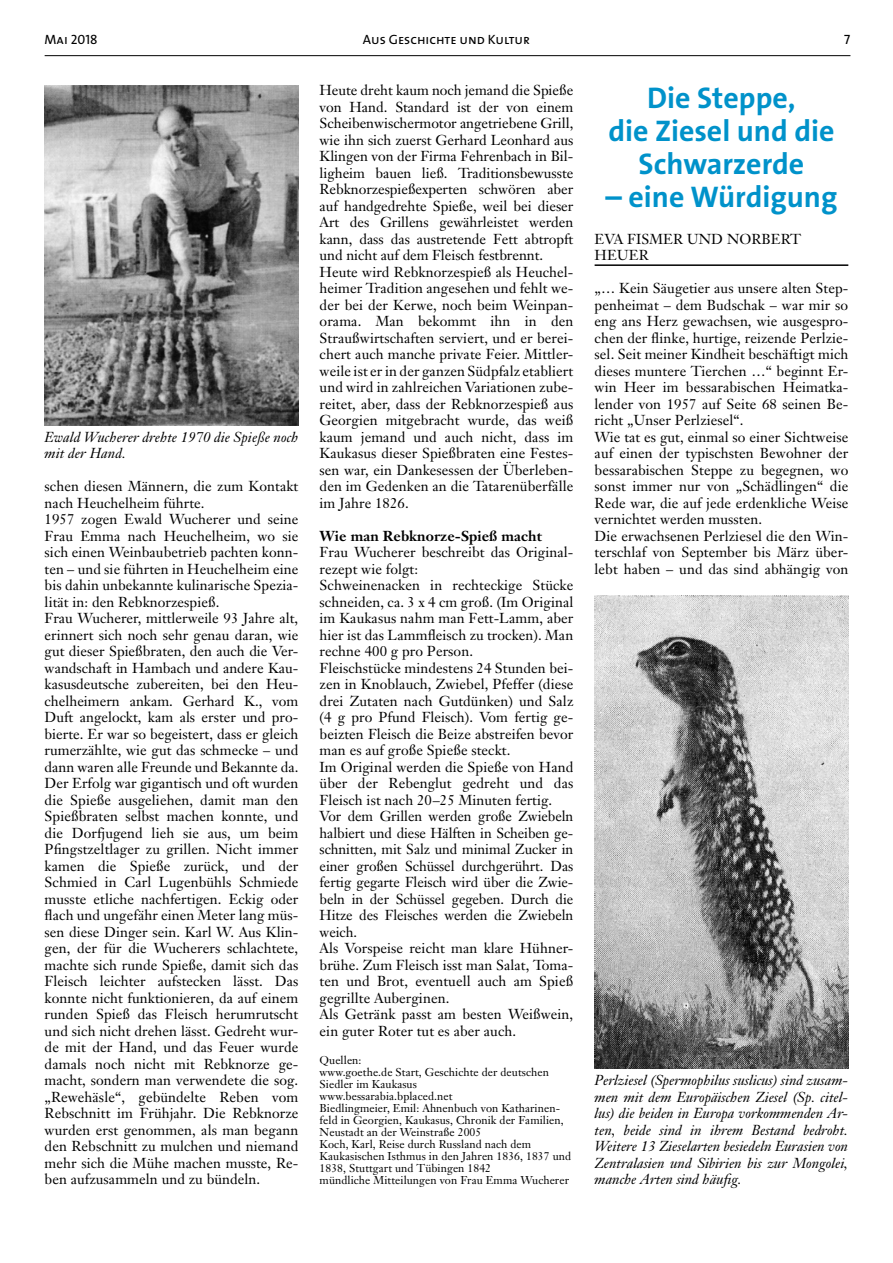
<style>
.page{position:relative;width:893px;height:1263px;background:#fff}
.page>*{position:absolute;margin:0;border:0;box-sizing:border-box;transform-origin:0 0}
.t1{font:700 30px/33px "The Sans B7";color:#0092ca;text-align:center}
.t2{font:14.25px/16.5px "Janson Text";letter-spacing:.005em;color:#000}
.t3{font:italic 14.25px/16.5px "Janson Text";color:#000}
.t4{font:700 14.25px "Janson Text";letter-spacing:.005em;color:#000}
.t5{font:13.5px "The Sans Caps";color:#000}
.t6{font:11.25px/12px "Janson Text";letter-spacing:.005em;color:#000}
</style>
<div class="page">
<hr style="left:45px;top:55px;width:805px;height:1px;background:#000">
<img style="left:45px;top:85px;width:253px;height:340px">
<hr style="left:595px;top:264px;width:253px;height:2px;background:#000">
<img style="left:595px;top:596px;width:253px;height:473px">
<p class="t5" style="left:45px;top:28px;width:55px">Mai 2018</p>
<p class="t5" style="left:363px;top:28px;width:169px">Aus Geschichte und Kultur</p>
<p class="t5" style="left:844px;top:28px;width:8px">7</p>
<p class="t3" style="left:45px;top:429px;width:255px">Ewald Wucherer drehte 1970 die Spieße noch mit der Hand.</p>
<p class="t2" style="left:45px;top:478px;width:255px">schen diesen Männern, die zum Kontakt nach Heuchelheim führte.<br>1957 zogen Ewald Wucherer und seine Frau Emma nach Heuchelheim, wo sie sich einen Weinbaubetrieb pachten konn&shy;ten – und sie führten in Heuchelheim eine bis dahin unbekannte kulinarische Spezia&shy;lität in: den Rebknorzespieß.<br>Frau Wucherer, mittlerweile 93 Jahre alt, erinnert sich noch sehr genau daran, wie gut dieser Spießbraten, den auch die Ver&shy;wandschaft in Hambach und andere Kau&shy;kasusdeutsche zubereiten, bei den Heu&shy;chelheimern ankam. Gerhard K., vom Duft angelockt, kam als erster und pro&shy;bierte. Er war so begeistert, dass er gleich rumerzählte, wie gut das schmecke – und dann waren alle Freunde und Bekannte da.<br>Der Erfolg war gigantisch und oft wurden die Spieße ausgeliehen, damit man den Spießbraten selbst machen konnte, und die Dorfjugend lieh sie aus, um beim Pfingstzeltlager zu grillen. Nicht immer kamen die Spieße zurück, und der Schmied in Carl Lugenbühls Schmiede musste etliche nachfertigen. Eckig oder flach und ungefähr einen Meter lang müs&shy;sen diese Dinger sein. Karl W. Aus Klin&shy;gen, der für die Wucherers schlachtete, machte sich runde Spieße, damit sich das Fleisch leichter aufstecken lässt. Das konnte nicht funktionieren, da auf einem runden Spieß das Fleisch herumrutscht und sich nicht drehen lässt. Gedreht wur&shy;de mit der Hand, und das Feuer wurde damals noch nicht mit Rebknorze ge&shy;macht, sondern man verwendete die sog. „Rewehäsle“, gebündelte Reben vom Rebschnitt im Frühjahr. Die Rebknorze wurden erst genommen, als man begann den Rebschnitt zu mulchen und niemand mehr sich die Mühe machen musste, Re&shy;ben aufzusammeln und zu bündeln.</p>
<p class="t2" style="left:320px;top:82px;width:255px">Heute dreht kaum noch jemand die Spieße von Hand. Standard ist der von einem Scheibenwischermotor angetriebene Grill, wie ihn sich zuerst Gerhard Leonhard aus Klingen von der Firma Fehrenbach in Bil&shy;ligheim bauen ließ. Traditionsbewusste Rebknorzespießexperten schwören aber auf handgedrehte Spieße, weil bei dieser Art des Grillens gewährleistet werden kann, dass das austretende Fett abtropft und nicht auf dem Fleisch festbrennt.<br>Heute wird Rebknorzespieß als Heuchel&shy;heimer Tradition angesehen und fehlt we&shy;der bei der Kerwe, noch beim Weinpan&shy;orama. Man bekommt ihn in den Straußwirtschaften serviert, und er berei&shy;chert auch manche private Feier. Mittler&shy;weile ist er in der ganzen Südpfalz etabliert und wird in zahlreichen Variationen zube&shy;reitet, aber, dass der Rebknorzespieß aus Georgien mitgebracht wurde, das weiß kaum jemand und auch nicht, dass im Kaukasus dieser Spießbraten eine Festes&shy;sen war, ein Dankesessen der Überleben&shy;den im Gedenken an die Tatarenüberfälle im Jahre 1826.</p>
<p class="t4" style="left:320px;top:527px;width:224px">Wie man Rebknorze-Spieß macht</p>
<p class="t2" style="left:320px;top:544px;width:255px">Frau Wucherer beschreibt das Original&shy;rezept wie folgt:<br>Schweinenacken in rechteckige Stücke schneiden, ca. 3 x 4 cm groß. (Im Original im Kaukasus nahm man Fett-Lamm, aber hier ist das Lammfleisch zu trocken). Man rechne 400 g pro Person.<br>Fleischstücke mindestens 24 Stunden bei&shy;zen in Knoblauch, Zwiebel, Pfeffer (diese drei Zutaten nach Gutdünken) und Salz (4 g pro Pfund Fleisch). Vom fertig ge&shy;beizten Fleisch die Beize abstreifen bevor man es auf große Spieße steckt.<br>Im Original werden die Spieße von Hand über der Rebenglut gedreht und das Fleisch ist nach 20–25 Minuten fertig.<br>Vor dem Grillen werden große Zwiebeln halbiert und diese Hälften in Scheiben ge&shy;schnitten, mit Salz und minimal Zucker in einer großen Schüssel durchgerührt. Das fertig gegarte Fleisch wird über die Zwie&shy;beln in der Schüssel gegeben. Durch die Hitze des Fleisches werden die Zwiebeln weich.<br>Als Vorspeise reicht man klare Hühner&shy;brühe. Zum Fleisch isst man Salat, Toma&shy;ten und Brot, eventuell auch am Spieß gegrillte Auberginen.<br>Als Getränk passt am besten Weißwein, ein guter Roter tut es aber auch.</p>
<p class="t6" style="left:320px;top:1053px;width:253px">Quellen:<br>www.goethe.de Start, Geschichte der deutschen Siedler im Kaukasus<br>www.bessarabia.bplaced.net<br>Biedlingmeier, Emil: Ahnenbuch von Katharinen&shy;feld in Georgien, Kaukasus, Chronik der Familien, Neustadt an der Weinstraße 2005<br>Koch, Karl, Reise durch Russland nach dem Kaukasischen Isthmus in den Jahren 1836, 1837 und 1838, Stuttgart und Tübingen 1842<br>mündliche Mitteilungen von Frau Emma Wucherer</p>
<h1 class="t1" style="left:608px;top:82px;width:228px">Die Steppe,<br>die Ziesel und die<br>Schwarzerde</h1>
<h1 class="t1" style="left:605px;top:181px;width:233px">– eine Würdigung</h1>
<p class="t2" style="left:595px;top:230px;width:52px">Eva Fismer</p>
<p class="t2" style="left:687px;top:230px;width:13px">und</p>
<p class="t2" style="left:727px;top:230px;width:24px">Norbert</p>
<p class="t2" style="left:595px;top:247px;width:24px">Heuer</p>
<p class="t2" style="left:595px;top:280px;width:255px">„… Kein Säugetier aus unsere alten Step&shy;penheimat – dem Budschak – war mir so eng ans Herz gewachsen, wie ausgespro&shy;chen der flinke, hurtige, reizende Perlzie&shy;sel. Seit meiner Kindheit beschäftigt mich dieses muntere Tierchen …“ beginnt Er&shy;win Heer im bessarabischen Heimatka&shy;lender von 1957 auf Seite 68 seinen Be&shy;richt „Unser Perlziesel“.<br>Wie tat es gut, einmal so einer Sichtweise auf einen der typischsten Bewohner der bessarabischen Steppe zu begegnen, wo sonst immer nur von „Schädlingen“ die Rede war, die auf jede erdenkliche Weise vernichtet werden mussten.<br>Die erwachsenen Perlziesel die den Win&shy;terschlaf von September bis März über&shy;lebt haben – und das sind abhängig von</p>
<p class="t3" style="left:595px;top:1072px;width:255px;text-align:justify">Perlziesel (Spermophilus suslicus) sind zusam&shy;men mit dem Europäischen Ziesel (Sp. citel&shy;lus) die beiden in Europa vorkommenden Ar&shy;ten, beide sind in ihrem Bestand bedroht.<br>Weitere 13 Zieselarten besiedeln Eurasien von Zentralasien und Sibirien bis zur Mongolei, manche Arten sind häufig.</p>
</div>
